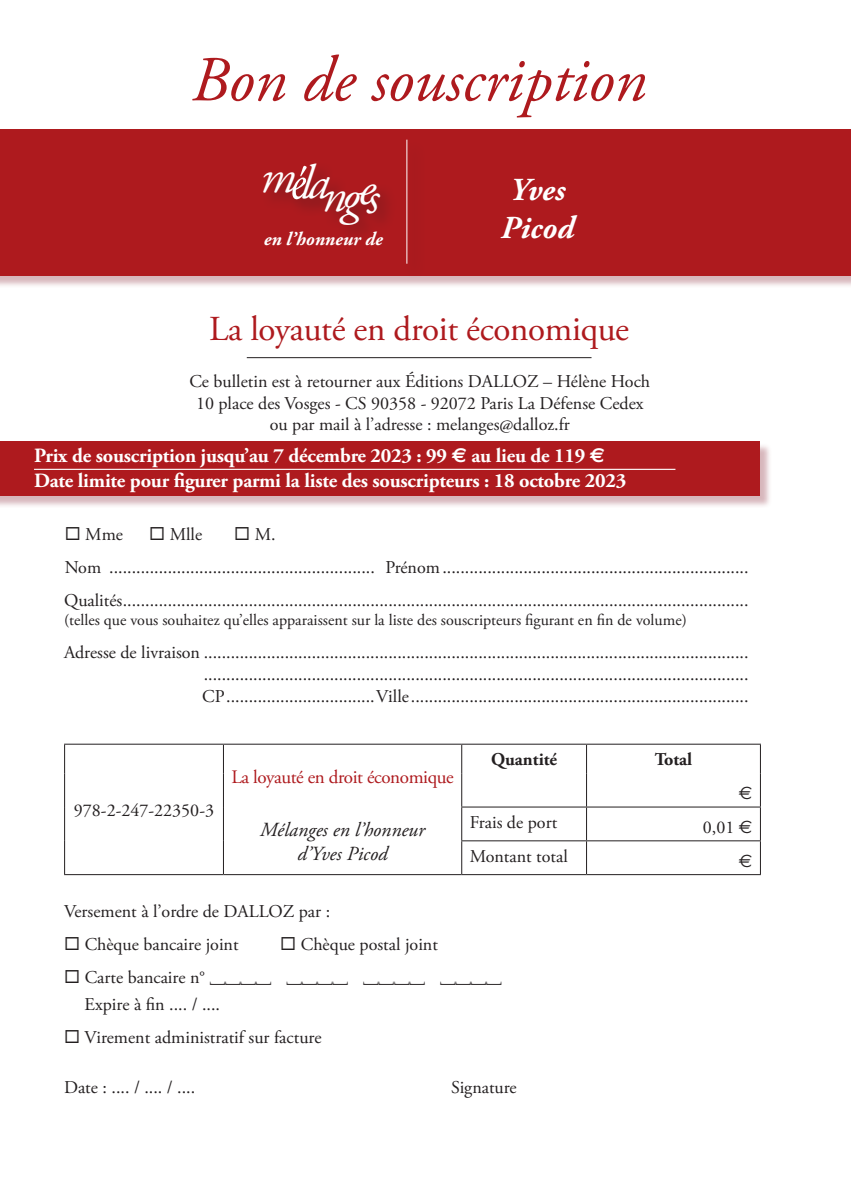
<style>
.page{position:relative;width:851px;height:1191px;background:#fff}
.page>*{position:absolute;margin:0;border:0;box-sizing:border-box;transform-origin:0 0}
.t1{font:italic 64px "Adobe Garamond Pro";color:#ae1a1e}
.t2{font:italic 48.4px "Adobe Garamond";letter-spacing:-.09em;color:#fff}
.t3{font:35px "Adobe Garamond Pro";letter-spacing:-.01em;color:#ae1a1e}
.t4{font:italic 700 32px/38.4px "Adobe Garamond Pro";color:#fff}
.t5{font:700 20.2px/24.2px "Adobe Garamond Pro";letter-spacing:-.01em;color:#fff}
.t6{font:italic 20px/24px "Adobe Garamond Pro";color:#231f20;text-align:center}
.t7{font:19px "Adobe Garamond Pro";letter-spacing:-.02em;color:#ae1a1e}
.t8{font:italic 700 18.8px "Adobe Garamond Pro";color:#fff}
.t9{font:18px/15.4px "Adobe Garamond Pro";color:#231f20;text-align:justify}
.t10{font:700 18px "Adobe Garamond Pro";color:#231f20}
.t11{font:18px "Euro Sans Std";color:#231f20}
.t12{font:16px "Adobe Garamond Pro";color:#231f20}
.s1{font-family:"Euro Sans Std"}
</style>
<div class="page">
<div style="left:0;top:131px;width:850px;height:157px;background:#8e303f;opacity:.35"></div>
<div style="left:0;top:129px;width:850px;height:147px;background:#ae1a1e"></div>
<div style="left:261px;top:162px;width:137px;height:82px;background:#231f20;opacity:.35"></div>
<div style="left:403px;top:139px;width:23px;height:142px;background:#231f20;opacity:.35"></div>
<hr style="left:406px;top:140px;width:1px;height:124px;background:#fff">
<hr style="left:247px;top:357px;width:344px;height:1px;background:#231f20">
<hr style="left:64px;top:743px;width:159px;height:1px;background:#231f20">
<svg style="left:64px;top:744px;width:1px;height:29px"></svg>
<hr style="left:64px;top:773px;width:1px;height:34px;background:#231f20">
<hr style="left:64px;top:807px;width:1px;height:34px;background:#231f20">
<hr style="left:64px;top:841px;width:1px;height:33px;background:#231f20">
<hr style="left:64px;top:874px;width:159px;height:1px;background:#231f20">
<hr style="left:223px;top:743px;width:238px;height:1px;background:#231f20">
<svg style="left:223px;top:744px;width:1px;height:29px"></svg>
<hr style="left:223px;top:773px;width:1px;height:34px;background:#231f20">
<hr style="left:461px;top:743px;width:125px;height:1px;background:#231f20">
<svg style="left:461px;top:744px;width:1px;height:29px"></svg>
<hr style="left:586px;top:743px;width:174px;height:1px;background:#231f20">
<svg style="left:586px;top:744px;width:1px;height:29px"></svg>
<svg style="left:759px;top:744px;width:1px;height:29px"></svg>
<hr style="left:461px;top:773px;width:1px;height:33px;background:#231f20">
<hr style="left:586px;top:773px;width:1px;height:33px;background:#231f20">
<hr style="left:759px;top:773px;width:1px;height:33px;background:#231f20">
<hr style="left:223px;top:807px;width:1px;height:34px;background:#231f20">
<hr style="left:223px;top:841px;width:1px;height:33px;background:#231f20">
<hr style="left:461px;top:806px;width:125px;height:1px;background:#231f20">
<hr style="left:461px;top:807px;width:1px;height:33px;background:#231f20">
<hr style="left:586px;top:806px;width:174px;height:1px;background:#231f20">
<hr style="left:586px;top:807px;width:1px;height:33px;background:#231f20">
<hr style="left:759px;top:807px;width:1px;height:33px;background:#231f20">
<hr style="left:461px;top:840px;width:125px;height:1px;background:#231f20">
<hr style="left:461px;top:841px;width:1px;height:33px;background:#231f20">
<hr style="left:586px;top:840px;width:174px;height:1px;background:#231f20">
<hr style="left:586px;top:841px;width:1px;height:33px;background:#231f20">
<hr style="left:759px;top:841px;width:1px;height:33px;background:#231f20">
<hr style="left:461px;top:874px;width:125px;height:1px;background:#231f20">
<hr style="left:586px;top:874px;width:174px;height:1px;background:#231f20">
<hr style="left:223px;top:874px;width:238px;height:1px;background:#231f20">
<div style="left:0;top:443px;width:772px;height:65px;background:#8e303f;opacity:.35"></div>
<div style="left:0;top:442px;width:759px;height:54px;background:#ae1a1e"></div>
<hr style="left:34px;top:469px;width:641px;height:1px;background:#fff">
<svg style="left:288px;top:165px;width:24px;height:35px"></svg>
<h1 class="t1" style="left:191px;top:42px;width:456px">Bon de souscription</h1>
<h2 class="t2" style="left:260px;top:151px;width:37px">m</h2>
<h2 class="t2" style="left:300px;top:166px;width:80px">langes</h2>
<p class="t8" style="left:264px;top:228px;width:120px">en l’honneur de</p>
<h3 class="t4" style="left:501px;top:171px;width:75px">Yves<br>Picod</h3>
<h3 class="t3" style="left:209px;top:308px;width:421px">La loyauté en droit économique</h3>
<p class="t9" style="left:189px;top:371px;width:462px;line-height:21.6px;text-align:center">Ce bulletin est à retourner aux Éditions DALLOZ – Hélène Hoch<br>10 place des Vosges - CS 90358 - 92072 Paris La Défense Cedex ou par mail à l’adresse : melanges@dalloz.fr</p>
<p class="t5" style="left:34px;top:444px;width:593px">Prix de souscription jusqu’au 7 décembre 2023 : 99 <span class="s1">€</span> au lieu de 119 <span class="s1">€<br></span>Date limite pour figurer parmi la liste des souscripteurs : 18 octobre 2023</p>
<p class="t9" style="left:64px;top:519px;width:685px;line-height:33px;text-align:left;text-indent:170px">◻ M.<br>Nom ........................................................... Prénom....................................................................<br>Qualités...........................................................................................................................................</p>
<p class="t12" style="left:64px;top:611px;width:624px">(telles que vous souhaitez qu’elles apparaissent sur la liste des souscripteurs figurant en fin de volume)</p>
<p class="t9" style="left:202px;top:642px;width:547px;line-height:21.6px;text-indent:-138px">Adresse de livraison ......................................................................................................................... .........................................................................................................................<br>CP.................................Ville...........................................................................</p>
<p class="t9" style="left:65px;top:527px;width:60px">◻ Mme</p>
<p class="t9" style="left:149px;top:527px;width:54px">◻ Mlle</p>
<p class="t9" style="left:74px;top:803px;width:142px">978-2-247-22350-3</p>
<p class="t7" style="left:231px;top:765px;width:224px">La loyauté en droit économique</p>
<p class="t10" style="left:491px;top:749px;width:68px">Quantité</p>
<p class="t10" style="left:654px;top:749px;width:39px">Total</p>
<p class="t11" style="left:738px;top:782px;width:15px">€</p>
<p class="t6" style="left:260px;top:818px;width:166px">Mélanges en l’honneur d’Yves Picod</p>
<p class="t9" style="left:469px;top:815px;width:89px">Frais de port</p>
<p class="t9" style="left:702px;top:820px;width:51px">0,01 <span class="s1">€</span></p>
<p class="t9" style="left:469px;top:849px;width:99px">Montant total</p>
<p class="t11" style="left:738px;top:850px;width:15px">€</p>
<p class="t9" style="left:64px;top:904px;width:267px">Versement à l’ordre de DALLOZ par :</p>
<p class="t9" style="left:64px;top:937px;width:176px">◻ Chèque bancaire joint</p>
<p class="t9" style="left:280px;top:937px;width:159px">◻ Chèque postal joint</p>
<p class="t9" style="left:64px;top:970px;width:142px">◻ Carte bancaire n°</p>
<p class="t9" style="left:210px;top:987px;width:7px;rotate:-90deg">[ [ [ [</p>
<p class="t9" style="left:286px;top:987px;width:7px;rotate:-90deg">[ [ [ [</p>
<p class="t9" style="left:363px;top:987px;width:7px;rotate:-90deg">[ [ [ [</p>
<p class="t9" style="left:440px;top:987px;width:7px;rotate:-90deg">[ [ [ [</p>
<p class="t9" style="left:85px;top:997px;width:137px">Expire à fin .... / ....</p>
<p class="t9" style="left:64px;top:1030px;width:259px">◻ Virement administratif sur facture</p>
<p class="t9" style="left:64px;top:1080px;width:133px">Date : .... / .... / ....</p>
<p class="t9" style="left:451px;top:1080px;width:67px">Signature</p>
</div>
